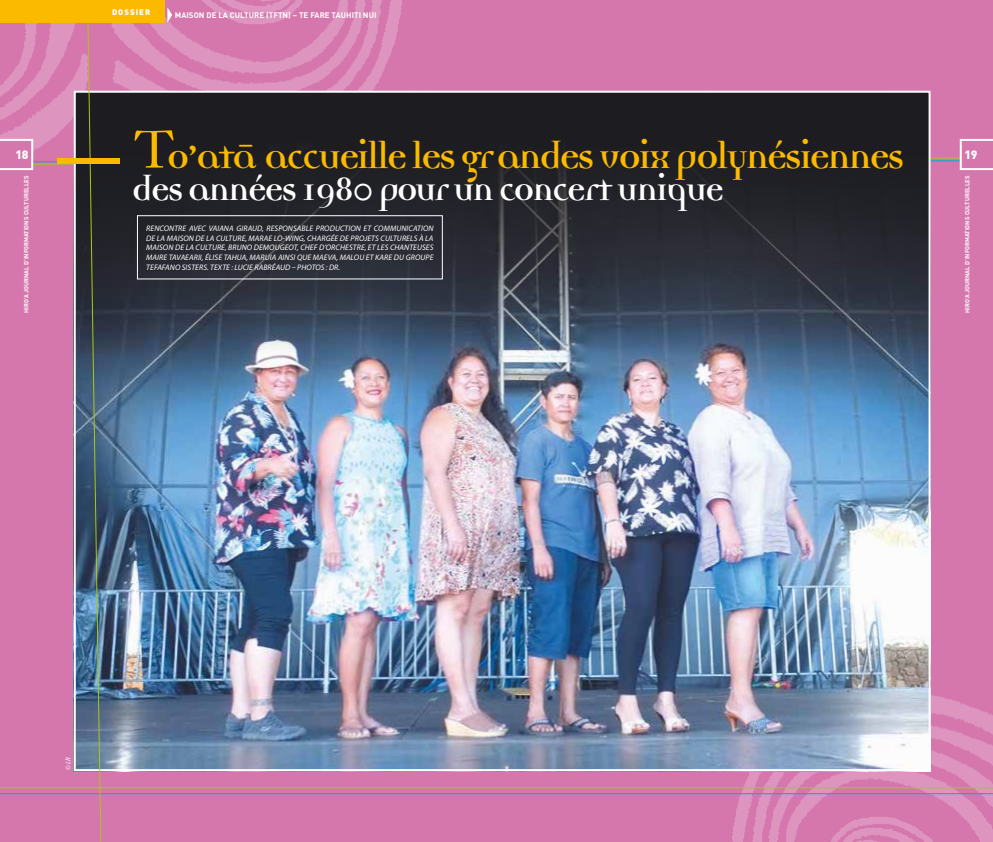
<style>
.page{position:relative;width:993px;height:842px;background:#fff}
.page>*{position:absolute;margin:0;border:0;box-sizing:border-box;transform-origin:0 0}
.t1{font:700 41px "Democratica";letter-spacing:-.05em;color:#fbba00}
.t2{font:700 38px "Democratica";letter-spacing:-.045em;color:#fff}
.t3{font:900 12px "DIN";color:#fff}
.t4{font:italic 8px/9.6px "Myriad Pro";letter-spacing:.01em;color:#fff;text-align:justify}
.t5{font:700 8px "DIN";color:#fff}
.t6{font:900 8px "DIN";color:#fff}
.t7{font:italic 7px "Myriad Pro";color:#fff}
.t8{font:700 6px "DIN";color:#fff}
.s1{font-weight:400;font-size:87px}
</style>
<div class="page">
<img style="left:0;top:0;width:992px;height:842px">
<div style="left:57px;top:158px;width:63px;height:6px;background:#fbba00"></div>
<div style="left:137px;top:215px;width:305px;height:64px;border:1px solid #fff"></div>
<h3 class="t3" style="left:15px;top:147px;width:14px">18</h3>
<p class="t8" style="left:22px;top:313px;width:139px;rotate:-90deg">HIRO’A JOURNAL D’INFORMATIONS CULTURELLES</p>
<p class="t6" style="left:112px;top:6px;width:34px">DOSSIER</p>
<p class="t5" style="left:175px;top:10px;width:12px">MAISON</p>
<p class="t5" style="left:206px;top:10px;width:35px">DE LA CULTURE</p>
<p class="t5" style="left:266px;top:10px;width:55px">(TFTN) – TE FARE</p>
<p class="t5" style="left:331px;top:10px;width:10px">TAUHITI</p>
<p class="t5" style="left:363px;top:10px;width:10px">NUI</p>
<h1 class="t1" style="left:132px;top:137px;width:773px"><span class="s1">T</span>o'ata- accueille les grandes voix polynésiennes</h1>
<h2 class="t2" style="left:132px;top:171px;width:593px">des années 1980 pour un concert unique</h2>
<p class="t4" style="left:146px;top:223px;width:288px;text-indent:106px">UD, RESPONSA BLE PRODUCTION ET COMM UNICATION DE LA MAISON DE LA CULTURE, MARA E LO-WING, CHAR GÉE DE PR OJETS CULTURELS À LA MAISON DE LA CULTURE, BR UNO DEMOUGEOT, CHEF D’OR CHESTRE, ET LES CHANTEUSES MAIRE TA VAEARII, ÉLISE TA HUA, MAR UIA AINSI QUE MAEVA, MALOU ET KARE DU GROUPE TEFAFA</p>
<p class="t4" style="left:146px;top:223px;width:67px">RENCONTRE AVEC VAIA</p>
<p class="t4" style="left:224px;top:223px;width:18px">NA GIRA</p>
<p class="t4" style="left:170px;top:262px;width:172px">NO SIS TERS. TEXTE : LUCIE RABRÉAUD – PHOTOS : DR.</p>
<h3 class="t3" style="left:964px;top:147px;width:14px">19</h3>
<p class="t8" style="left:963px;top:313px;width:139px;rotate:-90deg">HIRO’A JOURNAL D’INFORMATIONS CULTURELLES</p>
<p class="t7" style="left:64px;top:770px;width:14px;rotate:-90deg">© LR</p>
</div>
